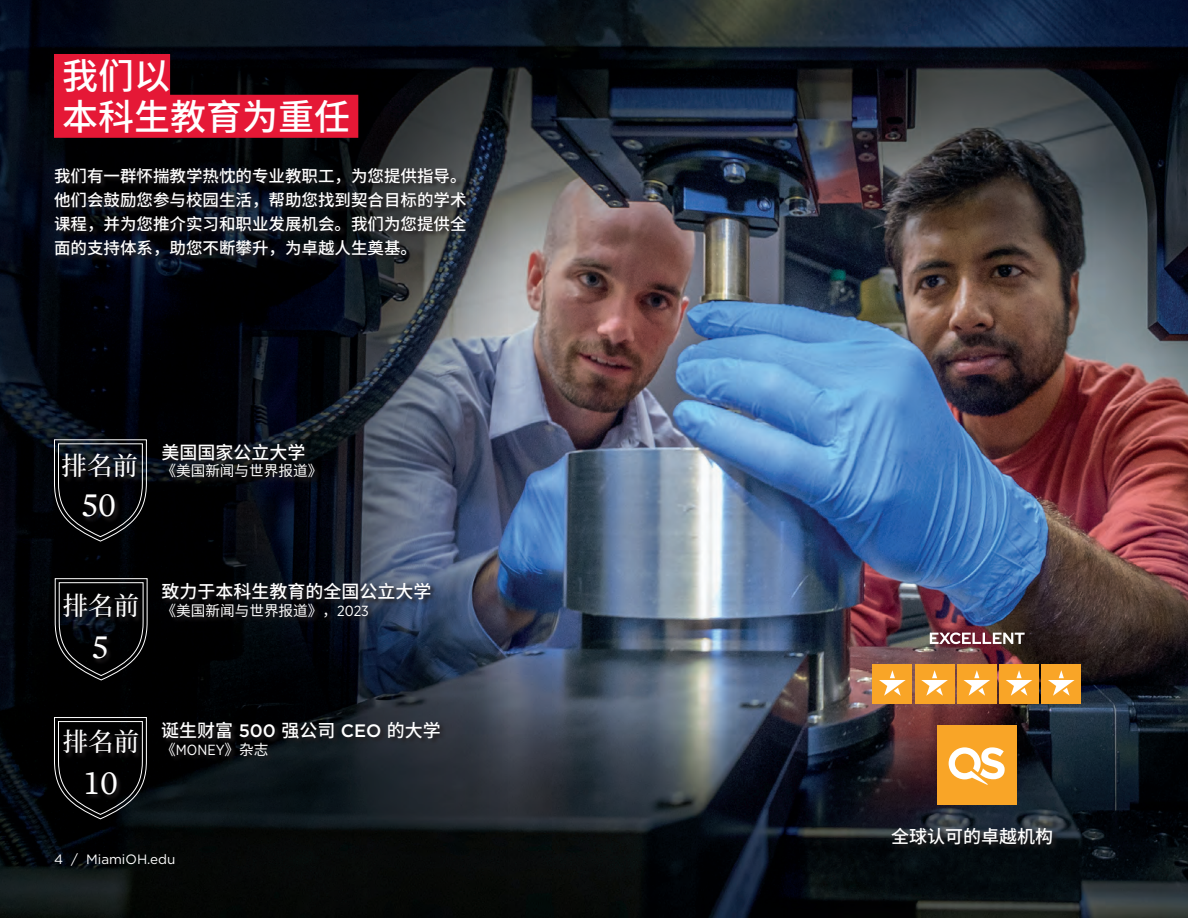
<style>
.page{position:relative;width:1188px;height:918px;background:#fff}
.page>*{position:absolute;margin:0;border:0;box-sizing:border-box;transform-origin:0 0}
.t1{font:500 36px/40.8px "Noto Sans SC";color:#fff}
.t2{font:500 34.5px "Freight Text Pro";color:#fff}
.t3{font:500 25.5px "Noto Serif SC";color:#fff}
.t4{font:500 18px "Noto Sans SC";color:#fff}
.t5{font:500 16.5px/24px "Noto Sans SC";color:#fff;text-align:justify}
.t6{font:14.7px "Noto Sans SC";color:#fff}
.t7{font:14.7px "Gotham Narrow";color:#fff}
.t8{font:13.5px "Gotham";color:#fff}
.s1{font-family:"Gotham Narrow"}
.s2{font-family:"Gotham"}
.s3{font-family:"Noto Sans SC"}
</style>
<div class="page">
<img style="left:509px;top:0;width:679px;height:918px">
<svg style="left:0;top:0;width:509px;height:918px;background:#151a22"></svg>
<svg style="left:55px;top:168px;width:418px;height:95px;background:#15171d"></svg>
<svg style="left:148px;top:582px;width:289px;height:83px;background:#0e131d"></svg>
<svg style="left:147px;top:721px;width:299px;height:80px;background:#11161b"></svg>
<svg style="left:147px;top:443px;width:174px;height:80px;background:#07090f"></svg>
<svg style="left:892px;top:827px;width:167px;height:25px;background:#1b2025"></svg>
<div style="left:54px;top:54px;width:116px;height:43px;background:#e51836"></div>
<div style="left:54px;top:95px;width:304px;height:43px;background:#e51836"></div>
<div style="left:937px;top:725px;width:80px;height:80px;background:#f9a527"></div>
<svg style="left:949px;top:747px;width:56px;height:38px"></svg>
<svg style="left:930px;top:632px;width:95px;height:12px"></svg>
<div style="left:1041px;top:664px;width:40px;height:40px;background:#f9a527"></div>
<svg style="left:1048px;top:670px;width:27px;height:26px"></svg>
<div style="left:999px;top:664px;width:40px;height:40px;background:#f9a527"></div>
<svg style="left:1006px;top:670px;width:26px;height:26px"></svg>
<div style="left:957px;top:664px;width:40px;height:40px;background:#f9a527"></div>
<svg style="left:963px;top:670px;width:27px;height:26px"></svg>
<div style="left:915px;top:664px;width:39px;height:40px;background:#f9a527"></div>
<svg style="left:921px;top:670px;width:27px;height:26px"></svg>
<div style="left:873px;top:664px;width:39px;height:40px;background:#f9a527"></div>
<svg style="left:879px;top:670px;width:27px;height:26px"></svg>
<svg style="left:54px;top:717px;width:93px;height:103px;background:#141415"></svg>
<svg style="left:54px;top:578px;width:94px;height:103px;background:#121315"></svg>
<svg style="left:54px;top:439px;width:93px;height:103px;background:#16181c"></svg>
<h3 class="t1" style="left:62px;top:56px;width:289px">我们以<br>本科生教育为重任</h3>
<p class="t5" style="left:54px;top:164px;width:414px">我们有一群怀揣教学热忱的专业教职工，为您提供指导。</p>
<p class="t5" style="left:54px;top:188px;width:414px">他们会鼓励您参与校园生活，帮助您找到契合目标的学术课程，并为您推介实习和职业发展机会。我们为您提供全面的支持体系，助您不断攀升，为卓越人生奠基。</p>
<p class="t3" style="left:62px;top:451px;width:78px">排名前</p>
<p class="t2" style="left:81px;top:482px;width:36px">50</p>
<p class="t4" style="left:161px;top:442px;width:145px">美国国家公立大学</p>
<p class="t6" style="left:161px;top:463px;width:163px">《美国新闻与世界报道》</p>
<p class="t3" style="left:63px;top:591px;width:78px">排名前</p>
<p class="t2" style="left:92px;top:624px;width:19px">5</p>
<p class="t4" style="left:161px;top:581px;width:271px">致力于本科生教育的全国公立大学</p>
<p class="t6" style="left:161px;top:602px;width:209px">《美国新闻与世界报道》，<span class="s1">2023</span></p>
<p class="t3" style="left:63px;top:728px;width:78px">排名前</p>
<p class="t2" style="left:83px;top:760px;width:36px">10</p>
<p class="t4" style="left:161px;top:720px;width:281px">诞生财富 <span class="s2">500</span> 强公司 <span class="s2">CEO</span> 的大学</p>
<p class="t7" style="left:161px;top:740px;width:109px"><span class="s3">《</span>MONEY<span class="s3">》杂志</span></p>
<p class="t8" style="left:54px;top:851px;width:123px">4 / MiamiOH.edu</p>
<p class="t4" style="left:891px;top:827px;width:163px">全球认可的卓越机构</p>
</div>
